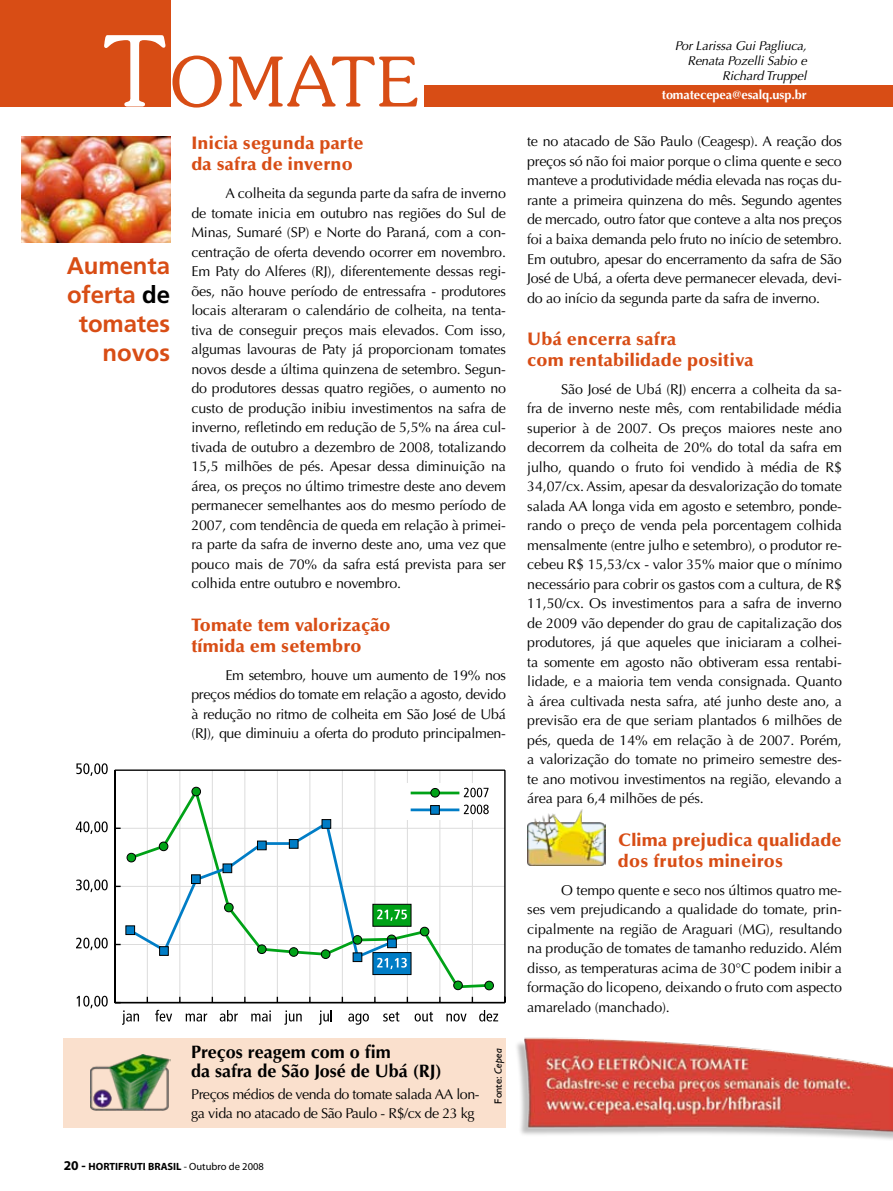
<style>
.page{position:relative;width:893px;height:1191px;background:#fff}
.page>*{position:absolute;margin:0;border:0;box-sizing:border-box;transform-origin:0 0}
.t1{font:300 68.25px "Souvenir";letter-spacing:.03em;color:#d84d15}
.t2{font:700 24px/28.8px "Frutiger";letter-spacing:-.005em;color:#d84d15;text-align:right}
.t3{font:900 18px/21px "Optima";letter-spacing:.015em;color:#d84d15}
.t4{font:700 18px/19.5px "Optima";color:#000}
.t5{font:14.25px/19.5px "Optima";letter-spacing:-.02em;color:#000;text-align:justify}
.t6{font:italic 12.75px/15px "Optima";letter-spacing:-.01em;color:#000;text-align:right}
.t7{font:700 12.75px "Optima";letter-spacing:-.01em;color:#fff}
.t8{font:700 10.5px "Myriad Pro";color:#000}
.t9{font:10.5px "Humanist 521 BT";color:#000}
.s1{font-size:97.5px;color:#fff}
.s2{color:#000}
.s3{font-style:italic}
.s4{font-size:13.5px}
.s5{font-weight:400}
</style>
<div class="page">
<div style="left:64px;top:1037px;width:442px;height:90px;background:#fae0cd"></div>
<hr style="left:147px;top:770px;width:1px;height:232px;background:#dcdcdc">
<hr style="left:180px;top:770px;width:1px;height:232px;background:#dcdcdc">
<hr style="left:212px;top:770px;width:1px;height:232px;background:#dcdcdc">
<hr style="left:245px;top:770px;width:1px;height:232px;background:#dcdcdc">
<hr style="left:277px;top:770px;width:1px;height:232px;background:#dcdcdc">
<hr style="left:310px;top:770px;width:1px;height:232px;background:#dcdcdc">
<hr style="left:342px;top:770px;width:1px;height:232px;background:#dcdcdc">
<hr style="left:375px;top:770px;width:1px;height:232px;background:#dcdcdc">
<hr style="left:407px;top:770px;width:1px;height:232px;background:#dcdcdc">
<hr style="left:440px;top:770px;width:1px;height:232px;background:#dcdcdc">
<hr style="left:472px;top:770px;width:1px;height:232px;background:#dcdcdc">
<hr style="left:115px;top:944px;width:390px;height:1px;background:#dcdcdc">
<hr style="left:115px;top:886px;width:390px;height:1px;background:#dcdcdc">
<hr style="left:115px;top:828px;width:390px;height:1px;background:#dcdcdc">
<hr style="left:115px;top:769px;width:390px;height:2px;background:#000">
<hr style="left:504px;top:770px;width:2px;height:232px;background:#000">
<hr style="left:115px;top:1002px;width:390px;height:1px;background:#000">
<hr style="left:114px;top:770px;width:2px;height:232px;background:#000">
<svg style="left:122px;top:1010px;width:17px;height:14px"></svg>
<svg style="left:155px;top:1009px;width:17px;height:12px"></svg>
<svg style="left:186px;top:1013px;width:21px;height:8px"></svg>
<svg style="left:220px;top:1010px;width:18px;height:11px"></svg>
<svg style="left:251px;top:1010px;width:20px;height:11px"></svg>
<svg style="left:284px;top:1010px;width:18px;height:14px"></svg>
<svg style="left:319px;top:1010px;width:13px;height:14px"></svg>
<svg style="left:348px;top:1013px;width:21px;height:11px"></svg>
<svg style="left:383px;top:1011px;width:16px;height:10px"></svg>
<svg style="left:415px;top:1011px;width:18px;height:10px"></svg>
<svg style="left:446px;top:1013px;width:21px;height:8px"></svg>
<svg style="left:479px;top:1010px;width:19px;height:11px"></svg>
<svg style="left:76px;top:995px;width:32px;height:13px"></svg>
<svg style="left:76px;top:937px;width:32px;height:13px"></svg>
<svg style="left:76px;top:879px;width:32px;height:13px"></svg>
<svg style="left:76px;top:821px;width:32px;height:13px"></svg>
<svg style="left:76px;top:763px;width:32px;height:13px"></svg>
<div style="left:405px;top:783px;width:90px;height:37px;background:#fff"></div>
<svg style="left:178px;top:784px;width:311px;height:205px"></svg>
<div style="left:420px;top:927px;width:9px;height:9px;background:#00a217;border-radius:50%"></div>
<div style="left:420px;top:927px;width:9px;height:9px;border:1px solid #000;border-radius:50%"></div>
<div style="left:192px;top:787px;width:9px;height:9px;background:#00a217;border-radius:50%"></div>
<div style="left:192px;top:787px;width:9px;height:9px;border:1px solid #000;border-radius:50%"></div>
<div style="left:454px;top:981px;width:8px;height:8px;background:#00a217;border-radius:50%"></div>
<div style="left:453px;top:980px;width:10px;height:10px;border:1px solid #000;border-radius:50%"></div>
<div style="left:485px;top:981px;width:8px;height:8px;background:#00a217;border-radius:50%"></div>
<div style="left:484px;top:980px;width:10px;height:10px;border:1px solid #000;border-radius:50%"></div>
<div style="left:373px;top:952px;width:38px;height:23px;background:#007dc6;border:1px solid #000"></div>
<div style="left:373px;top:904px;width:38px;height:22px;background:#00a217"></div>
<svg style="left:116px;top:819px;width:291px;height:150px"></svg>
<div style="left:257px;top:840px;width:10px;height:10px;background:#007dc6;border:1px solid #000"></div>
<div style="left:289px;top:839px;width:9px;height:9px;background:#007dc6;border:1px solid #000"></div>
<div style="left:322px;top:819px;width:9px;height:9px;background:#007dc6;border:1px solid #000"></div>
<div style="left:353px;top:952px;width:9px;height:10px;background:#007dc6;border:1px solid #000"></div>
<div style="left:353px;top:935px;width:9px;height:9px;background:#00a217;border-radius:50%"></div>
<div style="left:353px;top:935px;width:9px;height:9px;border:1px solid #000;border-radius:50%"></div>
<div style="left:387px;top:938px;width:10px;height:10px;background:#007dc6;border:1px solid #000"></div>
<img style="left:91px;top:1054px;width:79px;height:56px">
<img style="left:21px;top:136px;width:149px;height:107px">
<div style="left:0;top:0;width:170px;height:106px;background:#d84d15"></div>
<div style="left:424px;top:85px;width:468px;height:21px;background:#d84d15"></div>
<img style="left:516px;top:1037px;width:377px;height:103px">
<img style="left:527px;top:810px;width:78px;height:56px">
<h1 class="t1" style="left:104px;top:40px;width:316px"><span class="s1">T</span>OMATE</h1>
<p class="t6" style="left:675px;top:38px;width:133px">Por Larissa Gui Pagliuca,<br>Renata Pozelli Sabio e<br>Richard Truppel</p>
<p class="t7" style="left:662px;top:87px;width:146px">tomatecepea@esalq.usp.br</p>
<h2 class="t2" style="left:67px;top:251px;width:105px">Aumenta oferta <span class="s2">de </span>tomates novos</h2>
<p class="t3" style="left:191px;top:133px;width:174px">Inicia segunda parte da safra de inverno</p>
<p class="t5" style="left:191px;top:184px;width:316px;text-indent:34px">A colheita da segunda parte da safra de inverno de tomate inicia em outubro nas regiões do Sul de Minas, Sumaré (SP) e Norte do Paraná, com a con&shy;centração de oferta devendo ocorrer em novembro.<br>Em Paty do Alferes (RJ), diferentemente dessas regi&shy;ões, não houve período de entressafra - produtores locais alteraram o calendário de colheita, na tenta&shy;tiva de conseguir preços mais elevados. Com isso, algumas lavouras de Paty já proporcionam tomates novos desde a última quinzena de setembro. Segun&shy;do produtores dessas quatro regiões, o aumento no custo de produção inibiu investimentos na safra de inverno, refletindo em redução de 5,5% na área cul&shy;tivada de outubro a dezembro de 2008, totalizando 15,5 milhões de pés. Apesar dessa diminuição na área, os preços no último trimestre deste ano devem permanecer semelhantes aos do mesmo período de 2007, com tendência de queda em relação à primei&shy;ra parte da safra de inverno deste ano, uma vez que pouco mais de 70% da safra está prevista para ser colhida entre outubro e novembro.</p>
<p class="t3" style="left:191px;top:614px;width:201px">Tomate tem valorização tímida em setembro</p>
<p class="t5" style="left:191px;top:665px;width:316px;text-indent:34px">Em setembro, houve um aumento de 19% nos preços médios do tomate em relação a agosto, devido à redução no ritmo de colheita em São José de Ubá (RJ), que diminuiu a oferta do produto principalmen-</p>
<p class="t4" style="left:191px;top:1042px;width:252px">Preços reagem com o fim<br>da safra de São José de U bá (RJ)</p>
<p class="t5" style="left:191px;top:1084px;width:290px">Preços médios de venda do tomate salada AA lon&shy;ga vida no atacado de São Paulo - R$/cx de 23 kg</p>
<p class="t9" style="left:492px;top:1103px;width:57px;rotate:-90deg">Fonte: <span class="s3">Cepea</span></p>
<p class="t8" style="left:64px;top:1159px;width:202px"><span class="s4">20 -</span> HORTIFRUTI BRASIL <span class="s5">- Outubro de 2008</span></p>
<p class="t5" style="left:527px;top:132px;width:316px">te no atacado de São Paulo (Ceagesp). A reação dos preços só não foi maior porque o clima quente e seco manteve a produtividade média elevada nas roças du&shy;rante a primeira quinzena do mês. Segundo agentes de mercado, outro fator que conteve a alta nos preços foi a baixa demanda pelo fruto no início de setembro.<br>Em outubro, apesar do encerramento da safra de São José de Ubá, a oferta deve permanecer elevada, devi&shy;do ao início da segunda parte da safra de inverno.</p>
<p class="t3" style="left:527px;top:328px;width:228px">Ubá encerra safra<br>com rentabilidade positiva</p>
<p class="t5" style="left:527px;top:379px;width:316px;text-indent:34px">São José de Ubá (RJ) encerra a colheita da sa&shy;fra de inverno neste mês, com rentabilidade média superior à de 2007. Os preços maiores neste ano decorrem da colheita de 20% do total da safra em julho, quando o fruto foi vendido à média de R$ 34,07/cx. Assim, apesar da desvalorização do tomate salada AA longa vida em agosto e setembro, ponde&shy;rando o preço de venda pela porcentagem colhida mensalmente (entre julho e setembro), o produtor re&shy;cebeu R$ 15,53/cx - valor 35% maior que o mínimo necessário para cobrir os gastos com a cultura, de R$ 11,50/cx. Os investimentos para a safra de inverno de 2009 vão depender do grau de capitalização dos produtores, já que aqueles que iniciaram a colhei&shy;ta somente em agosto não obtiveram essa rentabi&shy;lidade, e a maioria tem venda consignada. Quanto à área cultivada nesta safra, até junho deste ano, a previsão era de que seriam plantados 6 milhões de pés, queda de 14% em relação à de 2007. Porém, a valorização do tomate no primeiro semestre des&shy;te ano motivou investimentos na região, elevando a área para 6,4 milhões de pés.</p>
<p class="t3" style="left:618px;top:829px;width:225px">Clima prejudica qualidade dos frutos mineiros</p>
<p class="t5" style="left:527px;top:880px;width:316px;text-indent:34px">O tempo quente e seco nos últimos quatro me&shy;ses vem prejudicando a qualidade do tomate, prin&shy;cipalmente na região de Araguari (MG), resultando na produção de tomates de tamanho reduzido. Além disso, as temperaturas acima de 30°C podem inibir a formação do licopeno, deixando o fruto com aspecto amarelado (manchado).</p>
</div>
